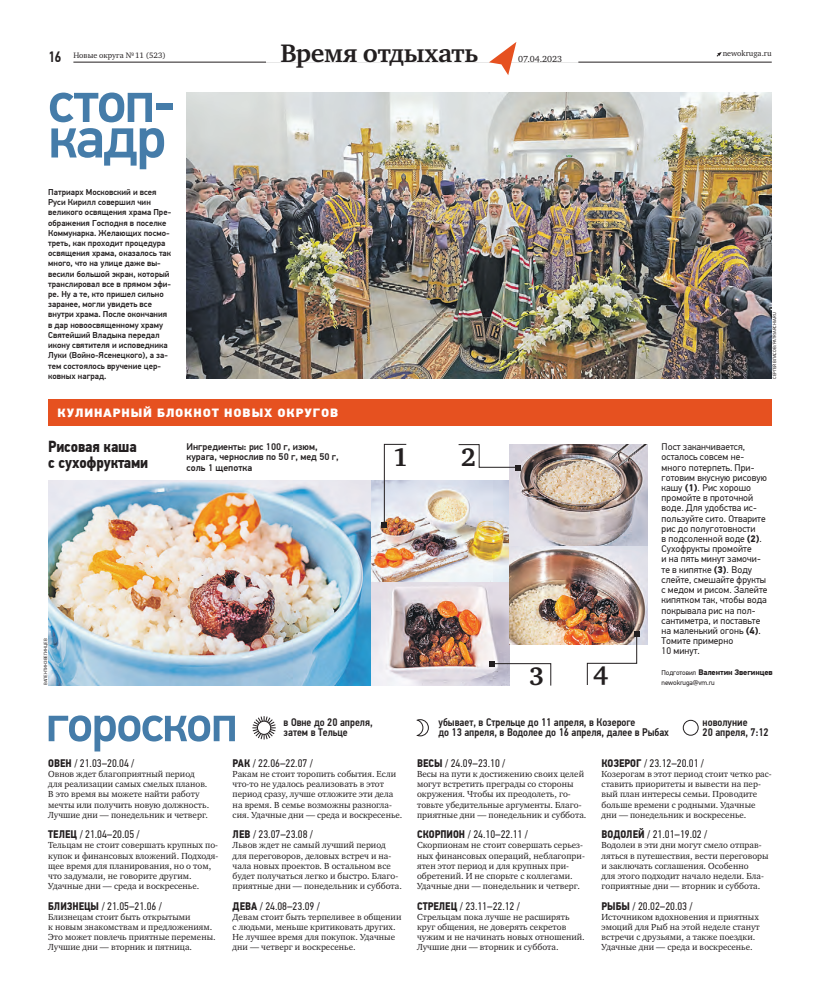
<style>
.page{position:relative;width:820px;height:993px;background:#fff}
.page>*{position:absolute;margin:0;border:0;box-sizing:border-box;transform-origin:0 0}
.t1{font:500 58.8px "PF Din Text Pro";letter-spacing:-.035em;color:#457ca9}
.t2{font:500 51.4px "PF Din Text Pro";letter-spacing:-.035em;color:#457ca9}
.t3{font:700 26px "Charter ITC";letter-spacing:-.01em;color:#231f20}
.t4{font:700 16px/16px "PF Din Text Cond Pro";letter-spacing:-.01em;color:#231f20}
.t5{font:500 15px "PF Din Text Cond Pro";color:#231f20}
.t6{font:900 12px "PF Din Text Pro";letter-spacing:.07em;color:#fff}
.t7{font:11px "PF Din Text Cond Pro";color:#231f20}
.t8{font:500 11px/10.2px "PF Din Text Cond Pro";color:#231f20}
.t9{font:9.6px/10.2px "PF Din Text Pro";letter-spacing:.005em;color:#231f20}
.t10{font:500 9.6px/10.2px "PF Din Text Pro";color:#231f20}
.t11{font:9px/10.2px "Charter ITC";color:#231f20}
.t12{font:500 8.5px/10.2px "PF Din Text Pro";color:#231f20}
.t13{font:8px "Charter ITC";color:#231f20}
.t14{font:700 8px "PF Din Text Pro";letter-spacing:-.015em;color:#231f20}
.t15{font:7px "PF Din Text Pro";letter-spacing:-.015em;color:#231f20}
.t16{font:4.5px "PF Din Text Pro";color:#231f20}
.s1{font-weight:700}
.s2{font-weight:400;font-size:7px}
</style>
<div class="page">
<svg style="left:716px;top:52px;width:5px;height:5px"></svg>
<hr style="left:73px;top:62px;width:698px;height:1px;background:#231f20">
<div style="left:266px;top:43px;width:312px;height:20px;background:#fff"></div>
<svg style="left:489px;top:42px;width:27px;height:33px"></svg>
<svg style="left:416px;top:719px;width:12px;height:17px"></svg>
<svg style="left:252px;top:716px;width:24px;height:23px"></svg>
<div style="left:682px;top:719px;width:16px;height:16px;border:1px solid #231f20;border-radius:50%"></div>
<img style="left:186px;top:93px;width:585px;height:285px">
<img style="left:48px;top:480px;width:461px;height:204px">
<img style="left:509px;top:444px;width:138px;height:200px">
<svg style="left:381px;top:443px;width:25px;height:85px"></svg>
<svg style="left:489px;top:660px;width:62px;height:25px"></svg>
<svg style="left:586px;top:631px;width:53px;height:54px"></svg>
<svg style="left:458px;top:444px;width:63px;height:26px"></svg>
<div style="left:48px;top:399px;width:723px;height:26px;background:#e65120"></div>
<h3 class="t5" style="left:48px;top:51px;width:15px">16</h3>
<h3 class="t3" style="left:280px;top:37px;width:199px">Время отдыхать</h3>
<p class="t13" style="left:722px;top:48px;width:51px">newokruga.ru</p>
<p class="t13" style="left:73px;top:50px;width:94px">Новые округа № 11 (523)</p>
<p class="t11" style="left:518px;top:54px;width:45px">07.04.2023</p>
<h1 class="t1" style="left:48px;top:78px;width:128px">стоп-</h1>
<h1 class="t1" style="left:48px;top:113px;width:120px">кадр</h1>
<p class="t12" style="left:48px;top:188px;width:124px">Патриарх Московский и всея<br>Руси Кирилл совершил чин великого освящения храма Пре&shy;ображения Господня в поселке<br>Коммунарка. Желающих посмо&shy;треть, как проходит процедура освящения храма, оказалось так много, что на улице даже вы&shy;весили большой экран, который транслировал все в прямом эфи&shy;ре. Ну а те, кто пришел сильно заранее, могли увидеть все внутри храма. После окончания в дар новоосвященному храму<br>Святейший Владыка передал икону святителя и исповедника<br>Луки (Войно-Ясенецкого), а за&shy;тем состоялось вручение цер&shy;ковных наград.</p>
<h3 class="t6" style="left:58px;top:407px;width:282px">КУЛИНАРНЫЙ БЛОКНОТ НОВЫХ ОКРУГОВ</h3>
<p class="t16" style="left:772px;top:378px;width:68px;rotate:-90deg">СЕРГЕЙВЛАСОВ / PATRIARCHIA.RU</p>
<h3 class="t4" style="left:48px;top:439px;width:101px">Рисовая каша<br>с сухофруктами</h3>
<p class="t10" style="left:186px;top:442px;width:154px">Ингредиенты: рис 100 г, изюм, курага, чернослив по 50 г, мед 50 г, соль 1 щепотка</p>
<p class="t9" style="left:661px;top:442px;width:107px">Пост заканчивается, осталось совсем не&shy;много потерпеть. При&shy;готовим вкусную рисовую кашу <span class="s1">(1)</span>. Рис хорошо промойте в проточной воде. Для удобства ис&shy;пользуйте сито. Отварите рис до полуготовности<br>в подсоленной воде <span class="s1">(2)</span>.<br>Сухофрукты промойте<br>и на пять минут замочи&shy;те в кипятке <span class="s1">(3)</span>. Воду слейте, смешайте фрукты с медом и рисом. Залейте кипятком так, чтобы вода покрывала рис на пол&shy;сантиметра, и поставьте на маленький огонь <span class="s1">(4)</span>.<br>Томите примерно<br>10 минут.</p>
<p class="t14" style="left:661px;top:668px;width:112px"><span class="s2">Подготовил</span> Валентин Звегинцев</p>
<p class="t15" style="left:661px;top:679px;width:55px">newokruga@vm.ru</p>
<h3 class="t3" style="left:393px;top:441px;width:17px">1</h3>
<h3 class="t3" style="left:460px;top:441px;width:17px">2</h3>
<p class="t16" style="left:44px;top:684px;width:48px;rotate:-90deg">ВАЛЕНТИНЗВЕГИНЦЕВ</p>
<h3 class="t3" style="left:593px;top:659px;width:17px">4</h3>
<h3 class="t3" style="left:529px;top:659px;width:17px">3</h3>
<h2 class="t2" style="left:46px;top:702px;width:194px">гороскоп</h2>
<p class="t7" style="left:48px;top:758px;width:88px"><span class="s1">ОВЕН</span> / 21.03–20.04 /</p>
<p class="t11" style="left:48px;top:768px;width:162px">Овнов ждет благоприятный период для реализации самых смелых планов.<br>В это время вы можете найти работу мечты или получить новую должность.<br>Лучшие дни — понедельник и четверг.</p>
<p class="t7" style="left:232px;top:829px;width:82px"><span class="s1">ЛЕВ</span> / 23.07–23.08 /</p>
<p class="t11" style="left:232px;top:839px;width:171px">Львов ждет не самый лучший период для переговоров, деловых встреч и на&shy;чала новых проектов. В остальном все будет получаться легко и быстро. Благо&shy;приятные дни — понедельник и суббота.</p>
<p class="t8" style="left:283px;top:717px;width:91px">в Овне до 20 апреля, затем в Тельце</p>
<p class="t8" style="left:438px;top:717px;width:232px">убывает, в Стрельце до 11 апреля, в Козероге<br>до 13 апреля, в Водолее до 16 апреля, далее в Рыбах</p>
<p class="t8" style="left:702px;top:717px;width:67px">новолуние<br>20 апреля, 7:12</p>
<p class="t7" style="left:232px;top:758px;width:82px"><span class="s1">РАК</span> / 22.06–22.07 /</p>
<p class="t11" style="left:232px;top:768px;width:171px">Ракам не стоит торопить события. Если что-то не удалось реализовать в этот период сразу, лучше отложите эти дела на время. В семье возможны разногла&shy;сия. Удачные дни — среда и воскресенье.</p>
<p class="t7" style="left:417px;top:758px;width:90px"><span class="s1">ВЕСЫ</span> / 24.09–23.10 /</p>
<p class="t11" style="left:417px;top:768px;width:171px">Весы на пути к достижению своих целей могут встретить преграды со стороны окружения. Чтобы их преодолеть, го&shy;товьте убедительные аргументы. Благо&shy;приятные дни — понедельник и суббота.</p>
<p class="t7" style="left:601px;top:758px;width:104px"><span class="s1">КОЗЕРОГ</span> / 23.12–20.01 /</p>
<p class="t11" style="left:601px;top:768px;width:172px">Козерогам в этот период стоит четко рас&shy;ставить приоритеты и вывести на пер&shy;вый план интересы семьи. Проводите больше времени с родными. Удачные дни — понедельник и воскресенье.</p>
<p class="t7" style="left:601px;top:829px;width:107px"><span class="s1">ВОДОЛЕЙ</span> / 21.01–19.02 /</p>
<p class="t11" style="left:601px;top:839px;width:169px">Водолеи в эти дни могут смело отправ&shy;ляться в путешествия, вести переговоры и заключать соглашения. Особенно<br>для этого подходит начало недели. Бла&shy;гоприятные дни — вторник и суббота.</p>
<p class="t7" style="left:48px;top:829px;width:93px"><span class="s1">ТЕЛЕЦ</span> / 21.04–20.05 /</p>
<p class="t11" style="left:48px;top:839px;width:171px">Тельцам не стоит совершать крупных по&shy;купок и финансовых вложений. Подходя&shy;щее время для планирования, но о том, что задумали, не говорите другим.<br>Удачные дни — среда и воскресенье.</p>
<p class="t7" style="left:417px;top:829px;width:112px"><span class="s1">СКОРПИОН</span> / 24.10–22.11 /</p>
<p class="t11" style="left:417px;top:839px;width:169px">Скорпионам не стоит совершать серьез&shy;ных финансовых операций, неблагопри&shy;ятен этот период и для крупных при&shy;обретений. И не спорьте с коллегами.<br>Удачные дни — понедельник и четверг.</p>
<p class="t7" style="left:48px;top:901px;width:115px"><span class="s1">БЛИЗНЕЦЫ</span> / 21.05–21.06 /</p>
<p class="t11" style="left:48px;top:911px;width:169px">Близнецам стоит быть открытыми<br>к новым знакомствам и предложениям.<br>Это может повлечь приятные перемены.<br>Лучшие дни — вторник и пятница.</p>
<p class="t7" style="left:232px;top:901px;width:89px"><span class="s1">ДЕВА</span> / 24.08–23.09 /</p>
<p class="t11" style="left:232px;top:911px;width:170px">Девам стоит быть терпеливее в общении с людьми, меньше критиковать других.<br>Не лучшее время для покупок. Удачные дни — четверг и воскресенье.</p>
<p class="t7" style="left:417px;top:901px;width:104px"><span class="s1">СТРЕЛЕЦ</span> / 23.11–22.12 /</p>
<p class="t11" style="left:417px;top:911px;width:169px">Стрельцам пока лучше не расширять круг общения, не доверять секретов чужим и не начинать новых отношений.<br>Лучшие дни — вторник и суббота.</p>
<p class="t7" style="left:601px;top:901px;width:93px"><span class="s1">РЫБЫ</span> / 20.02–20.03 /</p>
<p class="t11" style="left:601px;top:911px;width:160px">Источником вдохновения и приятных эмоций для Рыб на этой неделе станут встречи с друзьями, а также поездки.<br>Удачные дни — среда и воскресенье.</p>
</div>
